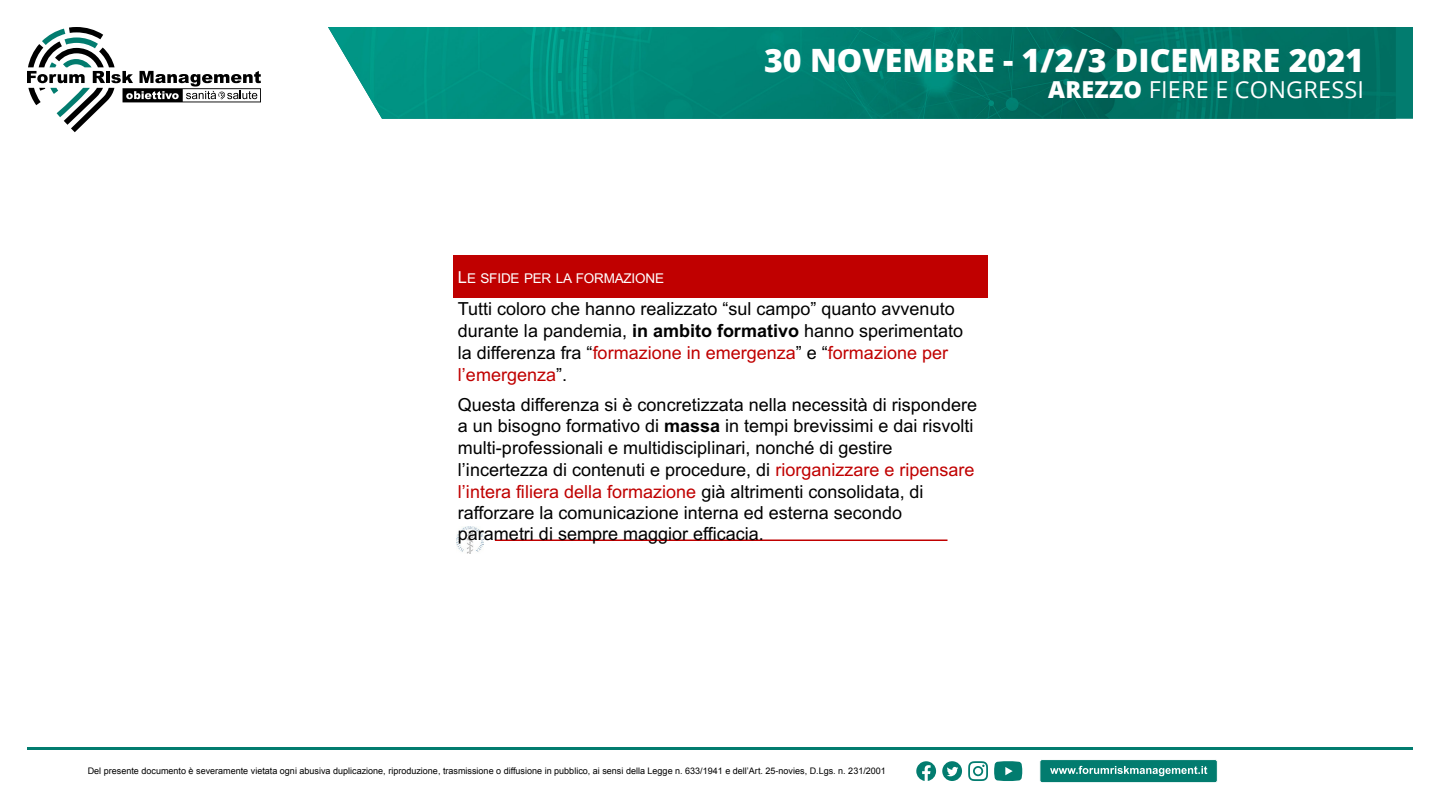
<style>
.page{position:relative;width:1440px;height:810px;background:#fff}
.page>*{position:absolute;margin:0;border:0;box-sizing:border-box;transform-origin:0 0}
.t1{font:800 32.17px "Open Sans";color:#fff}
.t2{font:23.4px "Open Sans";letter-spacing:.01em;color:#fff}
.t3{font:18px/21.5px "Arial";color:#000}
.t4{font:13.5px "Arial";letter-spacing:-.015em;color:#fff}
.t5{font:9px "Arial";color:#000}
.s1{font-size:16.5px}
.s2{font-weight:800}
.s3{font-weight:700}
.s4{color:#c00000}
</style>
<div class="page">
<svg style="left:27px;top:27px;width:234px;height:105px"></svg>
<img style="left:328px;top:27px;width:1068px;height:92px">
<div style="left:1040px;top:760px;width:177px;height:23px;background:#027c6f;border-radius:2px"></div>
<div style="left:1040px;top:759px;width:178px;height:24px;border:1px solid #fff;border-radius:2px"></div>
<svg style="left:1050px;top:766px;width:157px;height:10px"></svg>
<hr style="left:27px;top:747px;width:1386px;height:3px;background:#027c6f">
<svg style="left:968px;top:761px;width:20px;height:20px"></svg>
<svg style="left:994px;top:761px;width:28px;height:20px"></svg>
<svg style="left:916px;top:761px;width:20px;height:20px"></svg>
<svg style="left:942px;top:761px;width:20px;height:20px"></svg>
<hr style="left:495px;top:540px;width:453px;height:1px;background:#c00000">
<img style="left:456px;top:526px;width:28px;height:28px">
<div style="left:453px;top:256px;width:535px;height:42px;background:#c00000"></div>
<p class="t4" style="left:458px;top:269px;width:208px"><span class="s1">L</span>E SFIDE PER LA FORMAZIONE</p>
<h1 class="t1" style="left:764px;top:36px;width:602px">30 NOVEMBRE - 1/2/3 DICEMBRE 2021</h1>
<p class="t2" style="left:1048px;top:74px;width:317px"><span class="s2">AREZZO</span> FIERE E CONGRESSI</p>
<p class="t3" style="left:458px;top:298px;width:507px;line-height:21.8px">Tutti coloro che hanno realizzato “sul campo” quanto avvenuto durante la pandemia, <span class="s3">in ambito formativo</span> hanno sperimentato la differenza fra “<span class="s4">formazione in emergenza</span>” e “<span class="s4">formazione per l’emergenza</span>”.</p>
<p class="t3" style="left:458px;top:394px;width:521px">Questa differenza si è concretizzata nella necessità di rispondere a un bisogno formativo di <span class="s3">massa</span> in tempi brevissimi e dai risvolti multi-professionali e multidisciplinari, nonché di gestire l’incertezza di contenuti e procedure, di <span class="s4">riorganizzare e ripensare l’intera filiera della formazione</span> già altrimenti consolidata, di rafforzare la comunicazione interna ed esterna secondo parametri di sempre maggior efficacia.</p>
<p class="t5" style="left:88px;top:765px;width:800px">Del presente documento è severamente vietata ogni abusiva duplicazione, riproduzione, trasmissione o diffusione in pubblico, ai sensi della Legge n. 633/1941 e dell’Art. 25-novies, D.Lgs. n. 231/2001</p>
</div>
